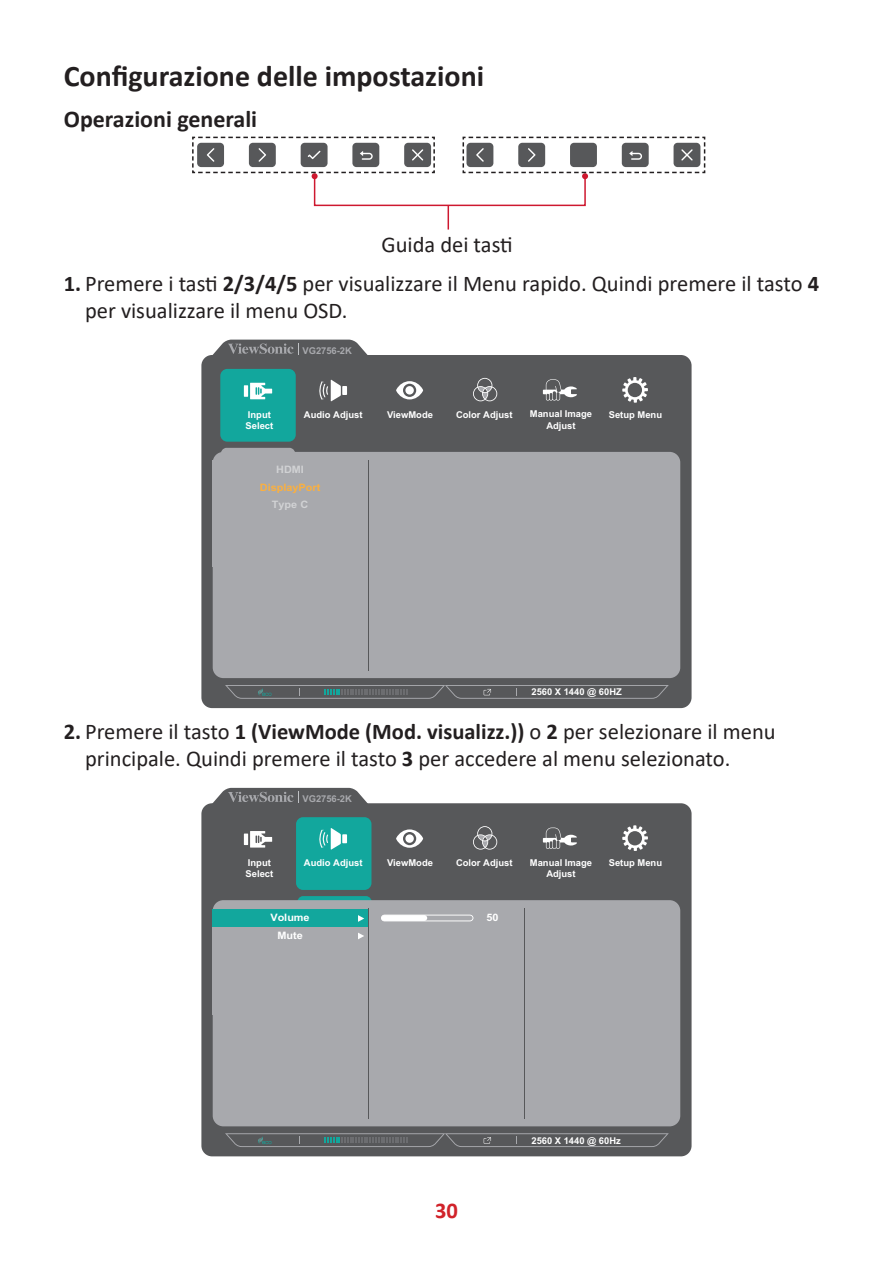
<style>
.page{position:relative;width:893px;height:1263px;background:#fff}
.page>*{position:absolute;margin:0;border:0;box-sizing:border-box;transform-origin:0 0}
.t1{font:700 30px "Calibri";color:#231f20}
.t2{font:700 24px "Calibri";color:#231f20}
.t3{font:22.5px/27px "Calibri";color:#231f20}
.t4{font:700 22.5px "Calibri";color:#d1232a}
.t5{font:700 10.2px/17.5px "Arial";color:#fff;text-align:center;scale:1.06 1}
.t6{font:700 10.2px "Arial";color:#fbb03f;scale:1.06 1}
.t7{font:700 10.2px "Arial";color:#d1d2d4;scale:1.06 1}
.t8{font:700 9.45px/11.2px "Arial";color:#fff}
.t9{font:700 9.3px "Arial";color:#fff}
.t10{font:700 9.3px "Arial";color:#a8a9ad}
.s1{font-weight:700}
</style>
<div class="page">
<div style="left:314px;top:175px;width:272px;height:31px;border:2px solid #ce182f"></div>
<svg style="left:192px;top:136px;width:244px;height:43px"></svg>
<svg style="left:462px;top:136px;width:244px;height:43px"></svg>
<svg style="left:448px;top:206px;width:1px;height:24px"></svg>
<div style="left:201px;top:355px;width:491px;height:353px;background:#57585a;border-radius:11px"></div>
<svg style="left:221px;top:448px;width:74px;height:4px"></svg>
<div style="left:213px;top:452px;width:467px;height:226px;background:#a8a9ad;border-radius:11px"></div>
<div style="left:220px;top:369px;width:76px;height:73px;background:#12a79d;border-radius:7px"></div>
<hr style="left:368px;top:460px;width:1px;height:210px;background:#57585a">
<svg style="left:225px;top:685px;width:444px;height:14px"></svg>
<svg style="left:208px;top:340px;width:160px;height:16px"></svg>
<svg style="left:622px;top:377px;width:26px;height:26px"></svg>
<svg style="left:396px;top:381px;width:27px;height:18px"></svg>
<div style="left:405px;top:386px;width:9px;height:8px;background:#fff;border-radius:50%"></div>
<svg style="left:543px;top:379px;width:34px;height:22px"></svg>
<svg style="left:244px;top:385px;width:4px;height:12px"></svg>
<svg style="left:250px;top:383px;width:22px;height:16px"></svg>
<div style="left:342px;top:386px;width:5px;height:9px;background:#fff"></div>
<svg style="left:319px;top:380px;width:22px;height:21px"></svg>
<svg style="left:473px;top:378px;width:24px;height:23px"></svg>
<div style="left:201px;top:803px;width:491px;height:353px;background:#57585a;border-radius:11px"></div>
<svg style="left:298px;top:896px;width:74px;height:4px"></svg>
<div style="left:213px;top:900px;width:467px;height:226px;background:#a8a9ad;border-radius:11px"></div>
<div style="left:296px;top:817px;width:75px;height:73px;background:#12a79d;border-radius:7px"></div>
<svg style="left:358px;top:932px;width:6px;height:7px"></svg>
<div style="left:213px;top:910px;width:155px;height:17px;background:#12a79d"></div>
<svg style="left:358px;top:915px;width:6px;height:7px"></svg>
<hr style="left:524px;top:908px;width:1px;height:210px;background:#57585a">
<hr style="left:368px;top:908px;width:1px;height:210px;background:#57585a">
<svg style="left:225px;top:1133px;width:444px;height:14px"></svg>
<svg style="left:208px;top:788px;width:165px;height:16px"></svg>
<svg style="left:426px;top:915px;width:47px;height:6px"></svg>
<div style="left:381px;top:915px;width:46px;height:6px;background:#fff;border-radius:3px"></div>
<svg style="left:622px;top:825px;width:26px;height:26px"></svg>
<svg style="left:396px;top:829px;width:27px;height:19px"></svg>
<div style="left:405px;top:834px;width:9px;height:9px;background:#fff;border-radius:50%"></div>
<svg style="left:543px;top:827px;width:34px;height:22px"></svg>
<hr style="left:244px;top:833px;width:4px;height:12px;background:#fff">
<svg style="left:250px;top:831px;width:22px;height:16px"></svg>
<div style="left:342px;top:834px;width:5px;height:9px;background:#fff"></div>
<svg style="left:319px;top:828px;width:22px;height:22px"></svg>
<svg style="left:473px;top:826px;width:24px;height:23px"></svg>
<h1 class="t1" style="left:64px;top:55px;width:422px">Configurazione delle impostazioni</h1>
<p class="t2" style="left:64px;top:102px;width:195px">Operazioni generali</p>
<p class="t3" style="left:382px;top:230px;width:133px">Guida dei tasti</p>
<p class="t3" style="left:85px;top:270px;width:735px;text-indent:-21px"><span class="s1">1.</span> Premere i tasti <span class="s1">2/3/4/5</span> per visualizzare il Menu rapido. Quindi premere il tasto <span class="s1">4 </span>per visualizzare il menu OSD.</p>
<p class="t10" style="left:302px;top:344px;width:51px">VG2756-2K</p>
<p class="t8" style="left:245px;top:409px;width:29px">Input<br>Select</p>
<p class="t8" style="left:304px;top:409px;width:60px">Audio Adjust</p>
<p class="t7" style="left:276px;top:462px;width:28px">HDMI</p>
<p class="t6" style="left:260px;top:480px;width:59px">DisplayPort</p>
<p class="t7" style="left:272px;top:497px;width:36px">Type C</p>
<p class="t8" style="left:387px;top:409px;width:47px">ViewMode</p>
<p class="t8" style="left:456px;top:409px;width:58px">Color Adjust</p>
<p class="t8" style="left:530px;top:409px;width:64px">Manual Image</p>
<p class="t8" style="left:609px;top:409px;width:55px">Setup Menu</p>
<p class="t8" style="left:546px;top:420px;width:31px">Adjust</p>
<p class="t9" style="left:531px;top:685px;width:92px">2560 X 1440 @ 60HZ</p>
<p class="t3" style="left:85px;top:718px;width:692px;text-indent:-21px"><span class="s1">2.</span> Premere il tasto <span class="s1">1 (ViewMode (Mod. visualizz.))</span> o <span class="s1">2</span> per selezionare il menu principale. Quindi premere il tasto <span class="s1">3</span> per accedere al menu selezionato.</p>
<p class="t10" style="left:302px;top:792px;width:51px">VG2756-2K</p>
<p class="t8" style="left:387px;top:857px;width:47px">ViewMode</p>
<p class="t8" style="left:456px;top:857px;width:58px">Color Adjust</p>
<p class="t8" style="left:530px;top:857px;width:64px">Manual Image</p>
<p class="t8" style="left:609px;top:857px;width:55px">Setup Menu</p>
<p class="t8" style="left:546px;top:868px;width:31px">Adjust</p>
<p class="t8" style="left:245px;top:857px;width:29px">Input<br>Select</p>
<p class="t8" style="left:304px;top:857px;width:60px">Audio Adjust</p>
<p class="t5" style="left:270px;top:909px;width:39px">Volume<br>Mute</p>
<p class="t5" style="left:486px;top:909px;width:13px">50</p>
<p class="t4" style="left:435px;top:1194px;width:24px">30</p>
<p class="t9" style="left:531px;top:1134px;width:91px">2560 X 1440 @ 60Hz</p>
</div>
